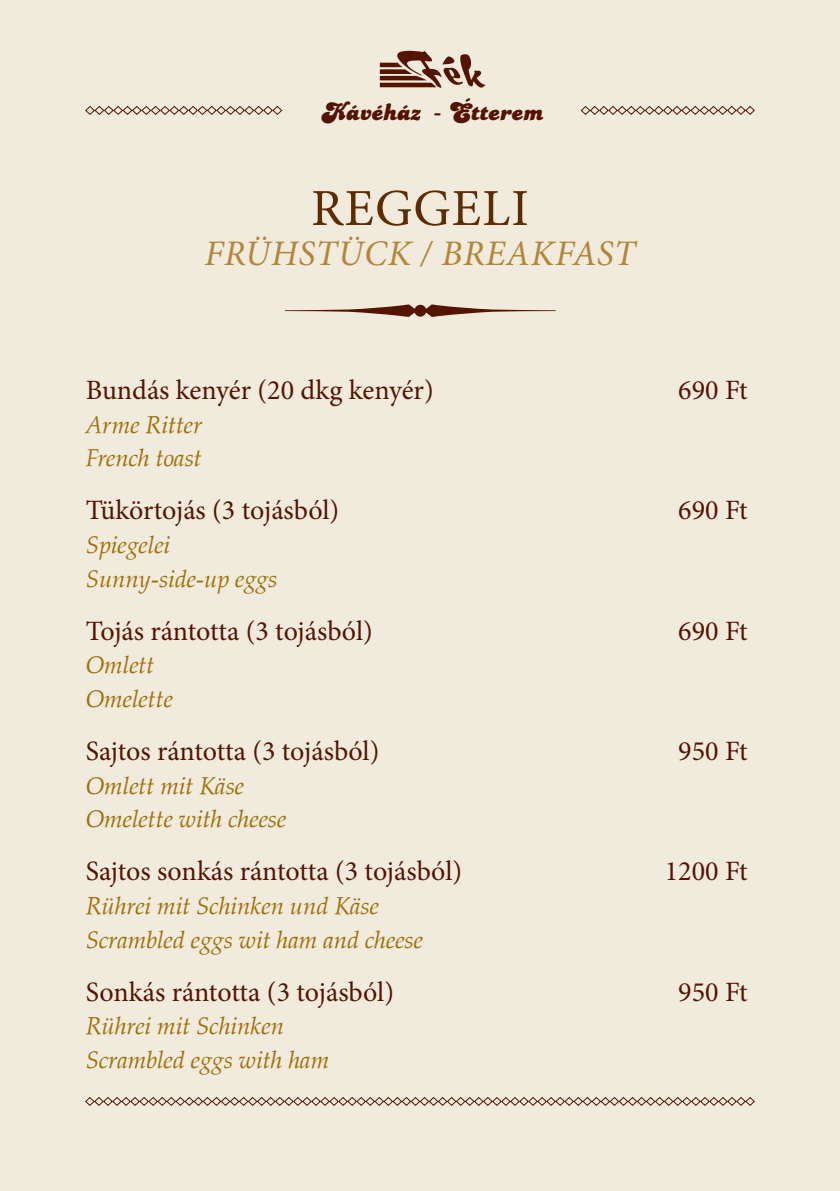
<style>
.page{position:relative;width:840px;height:1191px;background:#fff}
.page>*{position:absolute;margin:0;border:0;box-sizing:border-box;transform-origin:0 0}
.t1{font:52px "Minion Pro";letter-spacing:.02em;color:#5e2c00}
.t2{font:italic 36px "Minion Pro";letter-spacing:.02em;color:#b38637}
.szöveg{font:28px "Minion Pro";letter-spacing:-.005em;color:#551400}
.t3{font:26.8px "Candice PFL";color:#551400}
.szöveg_EN{font:italic 24px "Zapf Calligraphic 801 PFL";color:#a17008}
</style>
<div class="page">
<div style="left:0;top:0;width:839px;height:1191px;background:#f0ebdd"></div>
<svg style="left:379px;top:51px;width:106px;height:37px"></svg>
<svg style="left:85px;top:106px;width:198px;height:9px"></svg>
<svg style="left:580px;top:106px;width:175px;height:9px"></svg>
<svg style="left:85px;top:1097px;width:670px;height:9px"></svg>
<svg style="left:285px;top:304px;width:270px;height:13px"></svg>
<p class="t3" style="left:320px;top:95px;width:224px">Kávéház - Étterem</p>
<p class="t1" style="left:311px;top:173px;width:219px">REGGELI</p>
<p class="t2" style="left:204px;top:229px;width:432px">FRÜHSTÜCK / BREAKFAST</p>
<p class="szöveg" style="left:86px;top:371px;width:349px">Bundás kenyér (20 dkg kenyér)</p>
<p class="szöveg" style="left:678px;top:371px;width:71px">690 Ft</p>
<p class="szöveg_EN" style="left:86px;top:408px;width:118px">Arme Ritter</p>
<p class="szöveg_EN" style="left:86px;top:441px;width:117px">French toast</p>
<p class="szöveg" style="left:86px;top:491px;width:255px">Tükörtojás (3 tojásból)</p>
<p class="szöveg" style="left:678px;top:491px;width:71px">690 Ft</p>
<p class="szöveg_EN" style="left:86px;top:528px;width:86px">Spiegelei</p>
<p class="szöveg_EN" style="left:86px;top:562px;width:193px">Sunny-side-up eggs</p>
<p class="szöveg" style="left:86px;top:612px;width:288px">Tojás rántotta (3 tojásból)</p>
<p class="szöveg" style="left:678px;top:612px;width:71px">690 Ft</p>
<p class="szöveg_EN" style="left:86px;top:648px;width:70px">Omlett</p>
<p class="szöveg_EN" style="left:86px;top:682px;width:88px">Omelette</p>
<p class="szöveg" style="left:86px;top:732px;width:295px">Sajtos rántotta (3 tojásból)</p>
<p class="szöveg" style="left:678px;top:732px;width:71px">950 Ft</p>
<p class="szöveg_EN" style="left:86px;top:769px;width:160px">Omlett mit Käse</p>
<p class="szöveg_EN" style="left:86px;top:802px;width:202px">Omelette with cheese</p>
<p class="szöveg" style="left:86px;top:852px;width:377px">Sajtos sonkás rántotta (3 tojásból)</p>
<p class="szöveg" style="left:664px;top:852px;width:84px">1200 Ft</p>
<p class="szöveg_EN" style="left:86px;top:889px;width:294px">Rührei mit Schinken und Käse</p>
<p class="szöveg_EN" style="left:86px;top:923px;width:338px">Scrambled eggs wit ham and cheese</p>
<p class="szöveg" style="left:86px;top:973px;width:309px">Sonkás rántotta (3 tojásból)</p>
<p class="szöveg" style="left:678px;top:973px;width:71px">950 Ft</p>
<p class="szöveg_EN" style="left:86px;top:1009px;width:199px">Rührei mit Schinken</p>
<p class="szöveg_EN" style="left:86px;top:1043px;width:245px">Scrambled eggs with ham</p>
</div>
